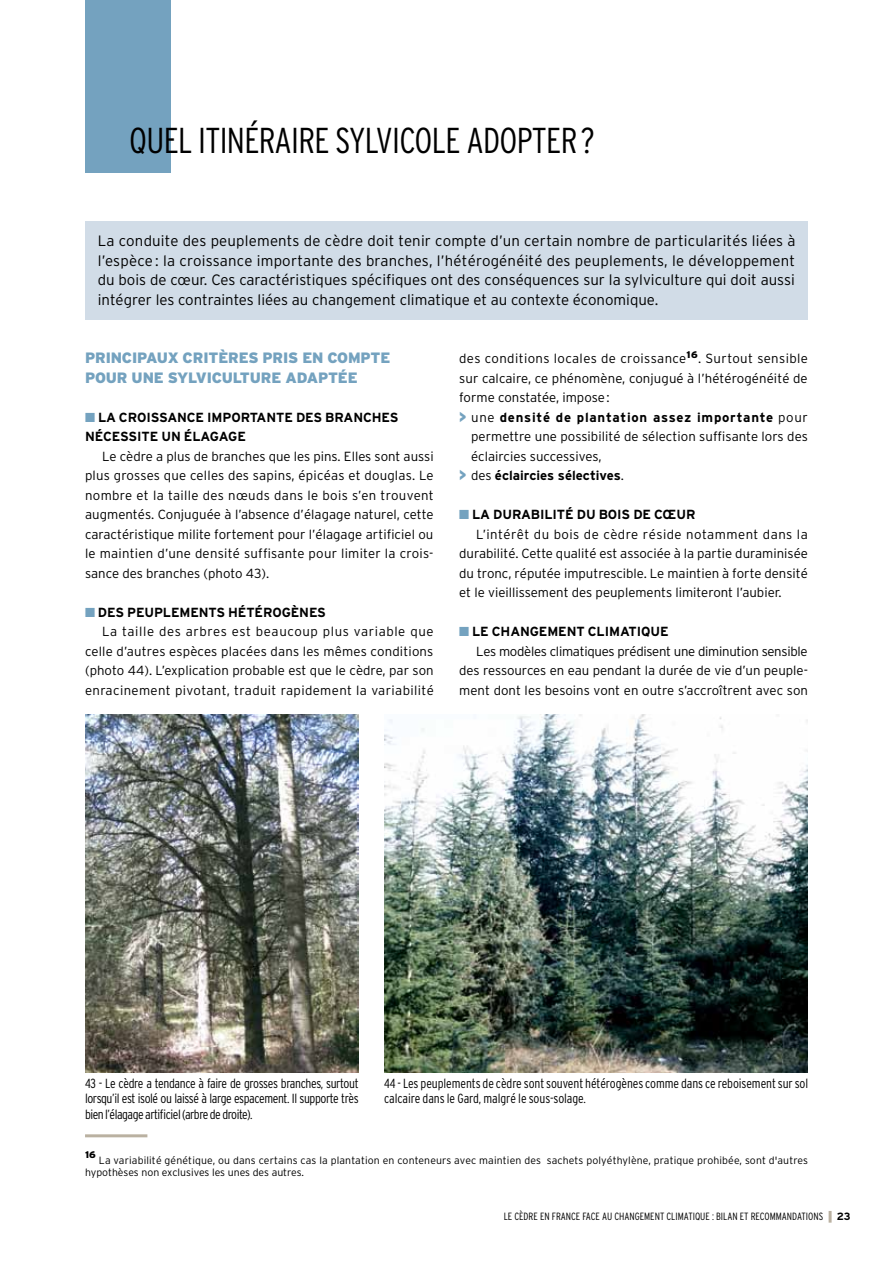
<style>
.page{position:relative;width:893px;height:1263px;background:#fff}
.page>*{position:absolute;margin:0;border:0;box-sizing:border-box;transform-origin:0 0}
.t1{font:300 condensed 36px "Interstate";letter-spacing:-.02em;color:#000}
.t2{font:300 15px/19.5px "Interstate";letter-spacing:.015em;color:#000;text-align:justify}
.t3{font:900 15px/19.5px "Interstate";letter-spacing:-.01em;color:#74a2bf}
.t4{font:300 13.2px/19.5px "Interstate";letter-spacing:.005em;color:#000;text-align:justify}
.t5{font:300 condensed 13.2px/15.9px "Interstate";letter-spacing:-.005em;color:#000}
.t6{font:700 13.2px/19.5px "Interstate";letter-spacing:-.01em;color:#000}
.t7{font:300 10.5px/12.6px "Interstate";letter-spacing:.01em;color:#000}
.t8{font:300 condensed 10.5px "Interstate";color:#000}
.t9{font:900 9.6px "Interstate";color:#000}
.s1{color:#74a2bf}
.s2{font-weight:900;font-size:14.4px;color:#74a2bf}
.s3{font-weight:300}
.s4{font-weight:700;font-stretch:normal}
</style>
<div class="page">
<svg style="left:829px;top:1211px;width:3px;height:11px"></svg>
<div style="left:85px;top:0;width:85px;height:173px;background:#74a2bf"></div>
<div style="left:85px;top:221px;width:723px;height:99px;background:#d1dce7"></div>
<img style="left:384px;top:714px;width:424px;height:359px">
<img style="left:85px;top:714px;width:274px;height:359px">
<hr style="left:85px;top:1134px;width:62px;height:3px;background:#bab1a1">
<h1 class="t1" style="left:129px;top:121px;width:144px">Quel itinéraire</h1>
<h1 class="t1" style="left:335px;top:121px;width:15px">sylvicole</h1>
<h1 class="t1" style="left:466px;top:121px;width:130px">adopter ?</h1>
<p class="t2" style="left:98px;top:231px;width:699px">La conduite des peuplements de cèdre doit tenir compte d’un certain nombre de particularités liées à l’espèce : la croissance importante des branches, l’hétérogénéité des peuplements, le développement du bois de cœur. Ces caractéristiques spécifiques ont des conséquences sur la sylviculture qui doit aussi intégrer les contraintes liées au changement climatique et au contexte économique.</p>
<p class="t3" style="left:85px;top:348px;width:307px">PRINCIPAUX CRITÈRES PRIS EN COMPTE<br>POUR UNE SYLVICULTURE ADAPTÉE</p>
<p class="t6" style="left:85px;top:407px;width:315px"><span class="s1">■</span> LA CROISSANCE IMPORTANTE DES BRANCHES<br>NÉCESSITE UN ÉLAGAGE</p>
<p class="t4" style="left:85px;top:446px;width:350px;text-indent:17px">Le cèdre a plus de branches que les pins. Elles sont aussi plus grosses que celles des sapins, épicéas et douglas. Le nombre et la taille des nœuds dans le bois s’en trouvent augmentés. Conjuguée à l’absence d’élagage naturel, cette caractéristique milite fortement pour l’élagage artificiel ou le maintien d’une densité suffisante pour limiter la crois&shy;sance des branches (photo 43).</p>
<p class="t6" style="left:85px;top:602px;width:242px"><span class="s1">■</span> DES PEUPLEMENTS HÉTÉROGÈNES</p>
<p class="t4" style="left:102px;top:621px;width:333px">La taille des arbres est beaucoup plus variable que</p>
<p class="t4" style="left:85px;top:641px;width:350px">celle d’autres espèces placées dans les mêmes conditions</p>
<p class="t4" style="left:85px;top:660px;width:350px">(photo 44). L’explication probable est que le cèdre, par son</p>
<p class="t4" style="left:85px;top:680px;width:350px">enracinement pivotant, traduit rapidement la variabilité</p>
<p class="t4" style="left:459px;top:348px;width:350px">des conditions locales de croissance<sup>16</sup>. Surtout sensible</p>
<p class="t4" style="left:459px;top:368px;width:350px">sur calcaire, ce phénomène, conjugué à l’hétérogénéité de</p>
<p class="t4" style="left:459px;top:388px;width:152px">forme constatée, impose:</p>
<p class="t6" style="left:459px;top:407px;width:350px"><span class="s2">&gt;</span> <span class="s3">une</span> DENSITÉ DE PLANTATION ASSEZ IMPORTANTE <span class="s3">pour</span></p>
<p class="t4" style="left:471px;top:427px;width:338px">permettre une possibilité de sélection suffisante lors des</p>
<p class="t4" style="left:471px;top:446px;width:132px">éclaircies successives,</p>
<p class="t6" style="left:459px;top:466px;width:166px"><span class="s2">&gt;</span> <span class="s3">des</span> ÉCLAIRCIES SÉLECTIVES<span class="s3">.</span></p>
<p class="t6" style="left:459px;top:505px;width:238px"><span class="s1">■</span> LA DURABILITÉ DU BOIS DE CŒUR</p>
<p class="t4" style="left:476px;top:524px;width:333px">L’intérêt du bois de cèdre réside notamment dans la</p>
<p class="t4" style="left:459px;top:544px;width:350px">durabilité. Cette qualité est associée à la partie duraminisée</p>
<p class="t4" style="left:459px;top:563px;width:350px">du tronc, réputée imputrescible. Le maintien à forte densité</p>
<p class="t4" style="left:459px;top:583px;width:324px">et le vieillissement des peuplements limiteront l’aubier.</p>
<p class="t6" style="left:459px;top:622px;width:211px"><span class="s1">■</span> LE CHANGEMENT CLIMATIQUE</p>
<p class="t4" style="left:476px;top:641px;width:333px">Les modèles climatiques prédisent une diminution sensible</p>
<p class="t4" style="left:459px;top:661px;width:350px">des ressources en eau pendant la durée de vie d’un peuple-</p>
<p class="t4" style="left:459px;top:680px;width:350px">ment dont les besoins vont en outre s’accroîtrent avec son</p>
<p class="t5" style="left:85px;top:1075px;width:275px;text-align:justify">43 - Le cèdre a tendance à faire de grosses branches, surtout lorsqu’il est isolé ou laissé à large espacement. Il supporte très bien l’élagage artificiel (arbre de droite).</p>
<p class="t9" style="left:85px;top:1149px;width:12px">16</p>
<p class="t7" style="left:85px;top:1153px;width:725px;text-indent:14px">La variabilité génétique, ou dans certains cas la plantation en conteneurs avec maintien des sachets polyéthylène, pratique prohibée, sont d'autres hypothèses non exclusives les unes des autres.</p>
<p class="t5" style="left:384px;top:1075px;width:426px">44 - Les peuplements de cèdre sont souvent hétérogènes comme dans ce reboisement sur sol calcaire dans le Gard, malgré le sous-solage.</p>
<p class="t8" style="left:504px;top:1211px;width:348px">LE CÈDRE EN FRANCE FACE AU CHANGEMENT CLIMATIQUE : BILAN ET RECOMMANDATIONS <span class="s4">223</span></p>
</div>
